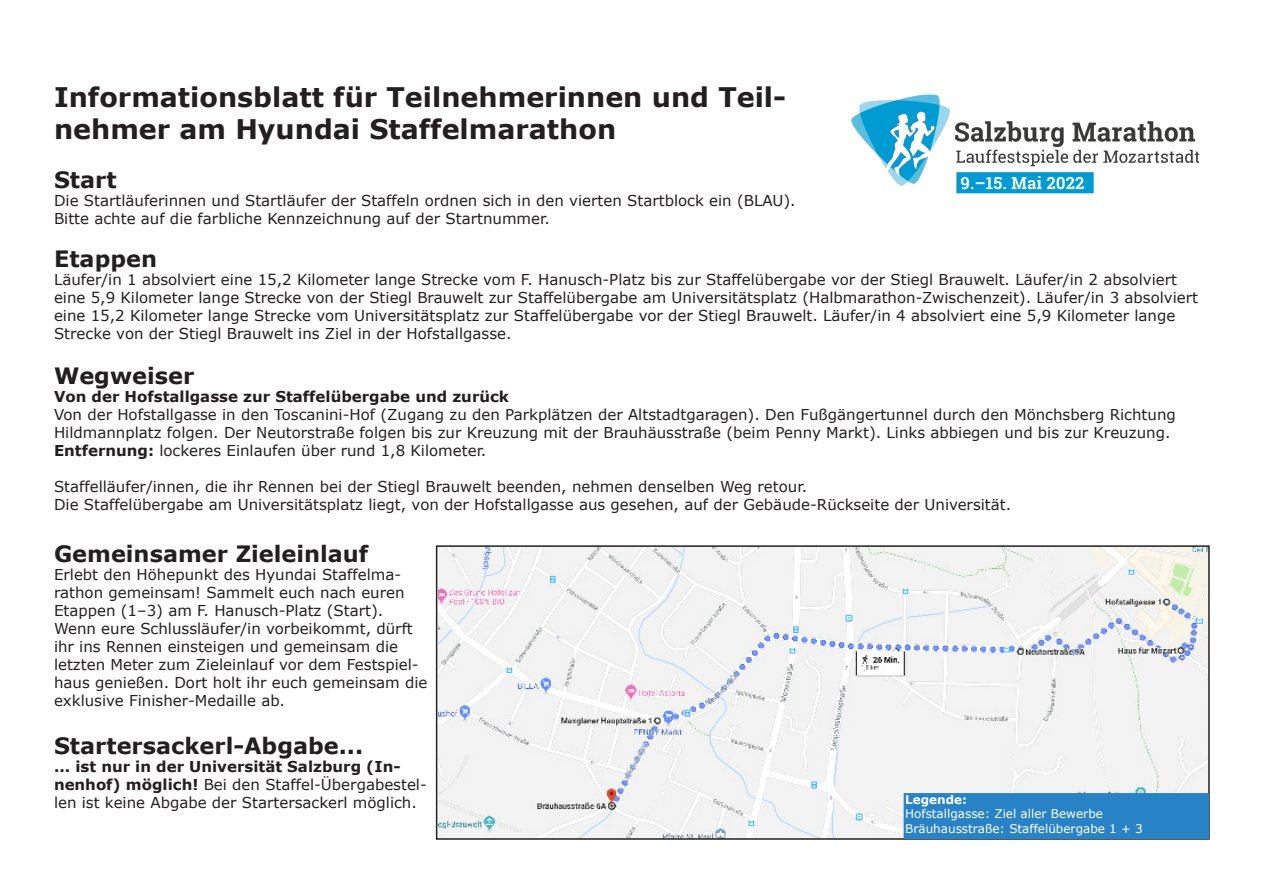
<style>
.page{position:relative;width:1263px;height:893px;background:#fff}
.page>*{position:absolute;margin:0;border:0;box-sizing:border-box;transform-origin:0 0}
.t1{font:700 27px/32.4px "Verdana";color:#231f20}
.t2{font:700 22.5px "Verdana";color:#231f20}
.t3{font:15px/18px "Verdana";color:#231f20}
.t4{font:700 15px "Verdana";color:#231f20}
.t5{font:12px "Verdana";color:#fff}
.t6{font:700 12px "Verdana";color:#fff}
.s1{font-weight:700}
</style>
<div class="page">
<img style="left:439px;top:548px;width:768px;height:289px">
<div style="left:436px;top:545px;width:774px;height:295px;border:2px solid #231f20"></div>
<img style="left:851px;top:94px;width:349px;height:100px">
<div style="left:904px;top:794px;width:304px;height:44px;background:#2783c5"></div>
<div style="left:904px;top:793px;width:305px;height:46px;border:2px solid #2783c5"></div>
<p class="t1" style="left:54px;top:81px;width:734px">Informationsblatt für Teilnehmerinnen und Teil&shy;nehmer am Hyundai Staffelmarathon</p>
<p class="t2" style="left:54px;top:165px;width:64px">Start</p>
<p class="t3" style="left:54px;top:192px;width:743px">Die Startläuferinnen und Startläufer der Staffeln ordnen sich in den vierten Startblock ein (BLAU).<br>Bitte achte auf die farbliche Kennzeichnung auf der Startnummer.</p>
<p class="t2" style="left:54px;top:244px;width:105px">Etappen</p>
<p class="t3" style="left:54px;top:271px;width:1146px">Läufer/in 1 absolviert eine 15,2 Kilometer lange Strecke vom F. Hanusch-Platz bis zur Staffelübergabe vor der Stiegl Brauwelt. Läufer/in 2 absolviert eine 5,9 Kilometer lange Strecke von der Stiegl Brauwelt zur Staffelübergabe am Universitätsplatz (Halbmarathon-Zwischenzeit). Läufer/in 3 absolviert eine 15,2 Kilometer lange Strecke vom Universitätsplatz zur Staffelübergabe vor der Stiegl Brauwelt. Läufer/in 4 absolviert eine 5,9 Kilometer lange Strecke von der Stiegl Brauwelt ins Ziel in der Hofstallgasse.</p>
<p class="t2" style="left:54px;top:361px;width:142px">Wegweiser</p>
<p class="t4" style="left:54px;top:387px;width:456px">Von der Hofstallgasse zur Staffelübergabe und zurück</p>
<p class="t3" style="left:54px;top:406px;width:1123px">Von der Hofstallgasse in den Toscanini-Hof (Zugang zu den Parkplätzen der Altstadtgaragen). Den Fußgängertunnel durch den Mönchsberg Richtung<br>Hildmannplatz folgen. Der Neutorstraße folgen bis zur Kreuzung mit der Brauhäusstraße (beim Penny Markt). Links abbiegen und bis zur Kreuzung.</p>
<p class="t3" style="left:54px;top:442px;width:434px"><span class="s1">Entfernung:</span> lockeres Einlaufen über rund 1,8 Kilometer.</p>
<p class="t3" style="left:54px;top:478px;width:755px">Staffelläufer/innen, die ihr Rennen bei der Stiegl Brauwelt beenden, nehmen denselben Weg retour.</p>
<p class="t3" style="left:54px;top:496px;width:959px">Die Staffelübergabe am Universitätsplatz liegt, von der Hofstallgasse aus gesehen, auf der Gebäude-Rückseite der Universität.</p>
<p class="t2" style="left:54px;top:539px;width:316px">Gemeinsamer Zieleinlauf</p>
<p class="t3" style="left:54px;top:565px;width:375px">Erlebt den Höhepunkt des Hyundai Staffelma&shy;rathon gemeinsam! Sammelt euch nach euren Etappen (1–3) am F. Hanusch-Platz (Start).<br>Wenn eure Schlussläufer/in vorbeikommt, dürft ihr ins Rennen einsteigen und gemeinsam die letzten Meter zum Zieleinlauf vor dem Festspiel&shy;haus genießen. Dort holt ihr euch gemeinsam die exklusive Finisher-Medaille ab.</p>
<p class="t2" style="left:54px;top:731px;width:311px">Startersackerl-Abgabe...</p>
<p class="t3" style="left:54px;top:758px;width:374px"><span class="s1">... ist nur in der Universität Salzburg (In&shy;nenhof) möglich!</span> Bei den Staffel-Übergabestel&shy;len ist keine Abgabe der Startersackerl möglich.</p>
<p class="t6" style="left:905px;top:792px;width:63px">Legende:</p>
<p class="t5" style="left:905px;top:806px;width:199px">Hofstallgasse: Ziel aller Bewerbe</p>
<p class="t5" style="left:905px;top:820px;width:239px">Bräuhausstraße: Staffelübergabe 1 + 3</p>
</div>
